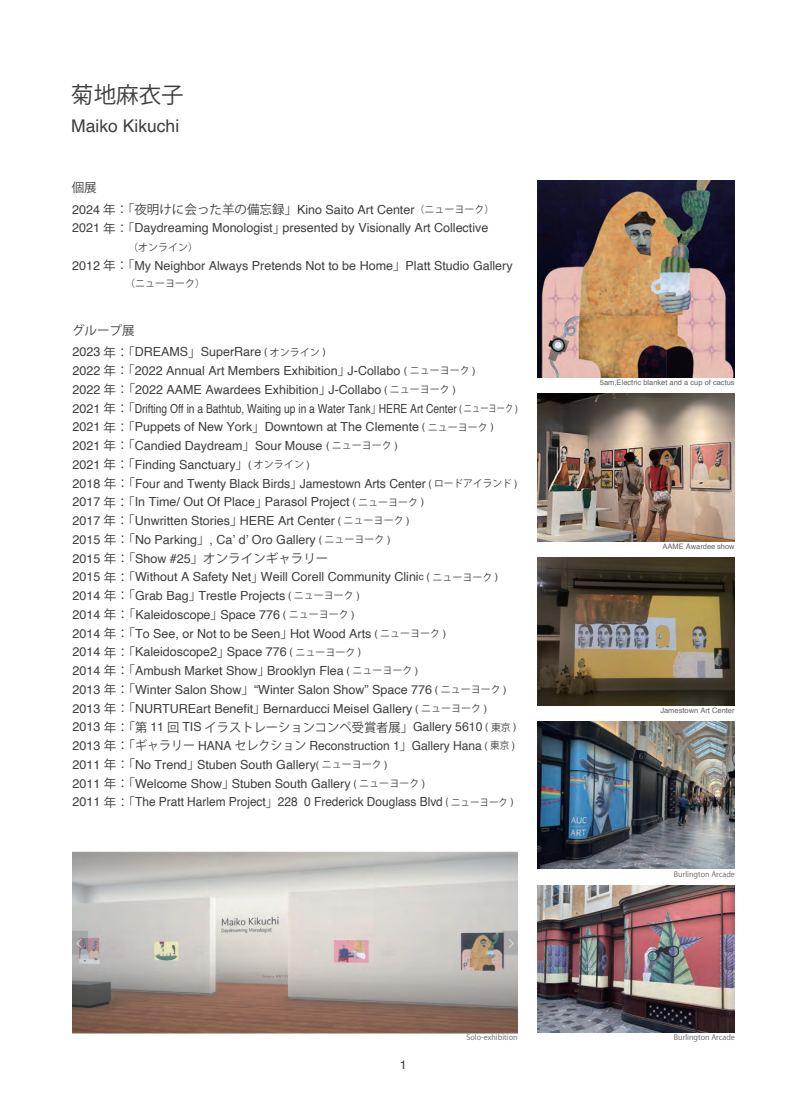
<style>
.page{position:relative;width:805px;height:1113px;background:#fff}
.page>*{position:absolute;margin:0;border:0;box-sizing:border-box;transform-origin:0 0}
.t1{font:22.5px "Koz Go Pr 6 N";color:#3e3e3f}
.t2{font:17.5px "Helvetica";color:#3e3e3f}
.t3{font:12.5px/18.8px "Helvetica";color:#3e3e3f}
.t4{font:12.5px "Koz Go Pr 6 N";color:#3e3e3f}
.t5{font:10px "Koz Go Pr 6 N";color:#3e3e3f}
.t6{font:7.5px "Helvetica";color:#636366}
.t7{font:7.5px "Koz Go Pr 6 N";color:#636366}
.s1{font-family:"Koz Go Pr 6 N"}
.s2{font-family:"Koz Go Pr 6 N";font-size:10px}
.s3{font-size:10px}
.s4{font-family:"Helvetica"}
.s5{font-family:"Helvetica";font-size:10px}
</style>
<div class="page">
<img style="left:72px;top:852px;width:445px;height:181px">
<img style="left:537px;top:885px;width:197px;height:147px">
<img style="left:537px;top:721px;width:197px;height:147px">
<img style="left:537px;top:558px;width:197px;height:147px">
<img style="left:537px;top:394px;width:197px;height:147px">
<img style="left:537px;top:181px;width:197px;height:197px">
<h1 class="t1" style="left:71px;top:82px;width:114px">菊地麻衣子</h1>
<h2 class="t2" style="left:71px;top:112px;width:109px">Maiko Kikuchi</h2>
<p class="t4" style="left:72px;top:180px;width:27px">個展</p>
<p class="t3" style="left:72px;top:200px;width:424px">2024 <span class="s1">年：「夜明けに会った羊の備忘録」</span>Kino Saito Art Center<span class="s2">（ニューヨーク）<br></span>2021 <span class="s1">年：「</span>Daydreaming Monologist<span class="s1">」</span>presented by Visionally Art Collective</p>
<p class="t5" style="left:128px;top:241px;width:72px">（オンライン）</p>
<p class="t3" style="left:72px;top:256px;width:442px">2012 <span class="s1">年：「</span>My Neighbor Always Pretends Not to be Home<span class="s1">」</span>Platt Studio Gallery</p>
<p class="t5" style="left:125px;top:277px;width:81px">（ニューヨーク）</p>
<p class="t4" style="left:72px;top:323px;width:64px">グループ展</p>
<p class="t3" style="left:73px;top:343px;width:447px">2023 <span class="s1">年：「</span>DREAMS<span class="s1">」</span>SuperRare <span class="s3">(</span> <span class="s2">オンライン</span> <span class="s3">)<br></span>2022 <span class="s1">年：「</span>2022 Annual Art Members Exhibition<span class="s1">」</span>J-Collabo <span class="s3">(</span> <span class="s2">ニューヨーク</span> <span class="s3">)<br></span>2022 <span class="s1">年：「</span>2022 AAME Awardees Exhibition<span class="s1">」</span>J-Collabo <span class="s3">(</span> <span class="s2">ニューヨーク</span> <span class="s3">)<br></span>2021 <span class="s1">年：「</span>Drifting Off in a Bathtub, Waiting up in a Water Tank<span class="s1">」</span>HERE Art Center <span class="s3">(</span> <span class="s2">ニューヨーク</span> <span class="s3">)<br></span>2021 <span class="s1">年：「</span>Puppets of New York<span class="s1">」</span>Downtown at The Clemente <span class="s3">(</span> <span class="s2">ニューヨーク</span> <span class="s3">)<br></span>2021 <span class="s1">年：「</span>Candied Daydream<span class="s1">」</span>Sour Mouse <span class="s3">(</span> <span class="s2">ニューヨーク</span> <span class="s3">)<br></span>2021 <span class="s1">年：「</span>Finding Sanctuary<span class="s1">」</span><span class="s3">(</span> <span class="s2">オンライン</span> <span class="s3">)<br></span>2018 <span class="s1">年：「</span>Four and Twenty Black Birds<span class="s1">」</span>Jamestown Arts Center <span class="s3">(</span> <span class="s2">ロードアイランド</span> <span class="s3">)<br></span>2017 <span class="s1">年：「</span>In Time/ Out Of Place<span class="s1">」</span>Parasol Project <span class="s3">(</span> <span class="s2">ニューヨーク</span> <span class="s3">)<br></span>2017 <span class="s1">年：「</span>Unwritten Stories<span class="s1">」</span>HERE Art Center <span class="s3">(</span> <span class="s2">ニューヨーク</span> <span class="s3">)<br></span>2015 <span class="s1">年：「</span>No Parking<span class="s1">」</span>, Ca’ d’ Oro Gallery <span class="s3">(</span> <span class="s2">ニューヨーク</span> <span class="s3">)</span></p>
<p class="t4" style="left:73px;top:551px;width:270px"><span class="s4">2015</span> 年：「<span class="s4">Show #25</span>」オンラインギャラリー　</p>
<p class="t3" style="left:73px;top:568px;width:435px">2015 <span class="s1">年：「</span>Without A Safety Net<span class="s1">」</span>Weill Corell Community Clini<span class="s3">c (</span> <span class="s2">ニューヨーク</span> <span class="s3">)<br></span>2014 <span class="s1">年：「</span>Grab Bag<span class="s1">」</span>Trestle Projects <span class="s3">(</span> <span class="s2">ニューヨーク</span> <span class="s3">)<br></span>2014 <span class="s1">年：「</span>Kaleidoscope<span class="s1">」</span>Space 776 <span class="s3">(</span> <span class="s2">ニューヨーク</span> <span class="s3">)<br></span>2014 <span class="s1">年：「</span>To See, or Not to be Seen<span class="s1">」</span>Hot Wood Arts <span class="s3">(</span> <span class="s2">ニューヨーク</span> <span class="s3">)<br></span>2014 <span class="s1">年：「</span>Kaleidoscope2<span class="s1">」</span>Space 776 <span class="s3">(</span> <span class="s2">ニューヨーク</span> <span class="s3">)<br></span>2014 <span class="s1">年：「</span>Ambush Market Show<span class="s1">」</span>Brooklyn Flea <span class="s3">(</span> <span class="s2">ニューヨーク</span> <span class="s3">)<br></span>2013 <span class="s1">年：「</span>Winter Salon Show<span class="s1">」</span>“Winter Salon Show” Space 776 <span class="s3">(</span> <span class="s2">ニューヨーク</span> <span class="s3">)<br></span>2013 <span class="s1">年：「</span>NURTUREart Benefit<span class="s1">」</span>Bernarducci Meisel Gallery <span class="s3">(</span> <span class="s2">ニューヨーク</span> <span class="s3">)</span></p>
<p class="t4" style="left:73px;top:720px;width:445px"><span class="s4">2013</span> 年：「第 <span class="s4">11</span> 回 <span class="s4">TIS</span> イラストレーションコンペ受賞者展」<span class="s4">Gallery 5610</span> <span class="s5">(</span> <span class="s3">東京</span> <span class="s5">)</span></p>
<p class="t3" style="left:73px;top:736px;width:444px">2013 <span class="s1">年：「ギャラリー</span> HANA <span class="s1">セレクション</span> Reconstruction 1<span class="s1">」</span>Gallery Hana <span class="s3">(</span> <span class="s2">東京</span> <span class="s3">)<br></span>2011 <span class="s1">年：「</span>No Trend<span class="s1">」</span>Stuben South Gallery<span class="s3">(</span> <span class="s2">ニューヨーク</span> <span class="s3">)<br></span>2011 <span class="s1">年：「</span>Welcome Show<span class="s1">」</span>Stuben South Gallery <span class="s3">(</span> <span class="s2">ニューヨーク</span> <span class="s3">)</span><span class="s2">　　</span><span class="s1">　　<br></span>2011 <span class="s1">年：「</span>The Pratt Harlem Project<span class="s1">」</span>228 0 Frederick Douglass Blvd <span class="s3">(</span> <span class="s2">ニューヨーク</span> <span class="s3">)</span></p>
<p class="t3" style="left:400px;top:1055px;width:8px">1</p>
<p class="t7" style="left:466px;top:1033px;width:53px">Solo-exhibition</p>
<p class="t6" style="left:600px;top:377px;width:136px">5am,Electric blanket and a cup of cactus</p>
<p class="t6" style="left:662px;top:540px;width:74px">AAME Awardee show</p>
<p class="t6" style="left:660px;top:705px;width:76px">Jamestown Art Center</p>
<p class="t7" style="left:673px;top:870px;width:62px">Burlington Arcade</p>
<p class="t7" style="left:673px;top:1032px;width:62px">Burlington Arcade</p>
</div>
